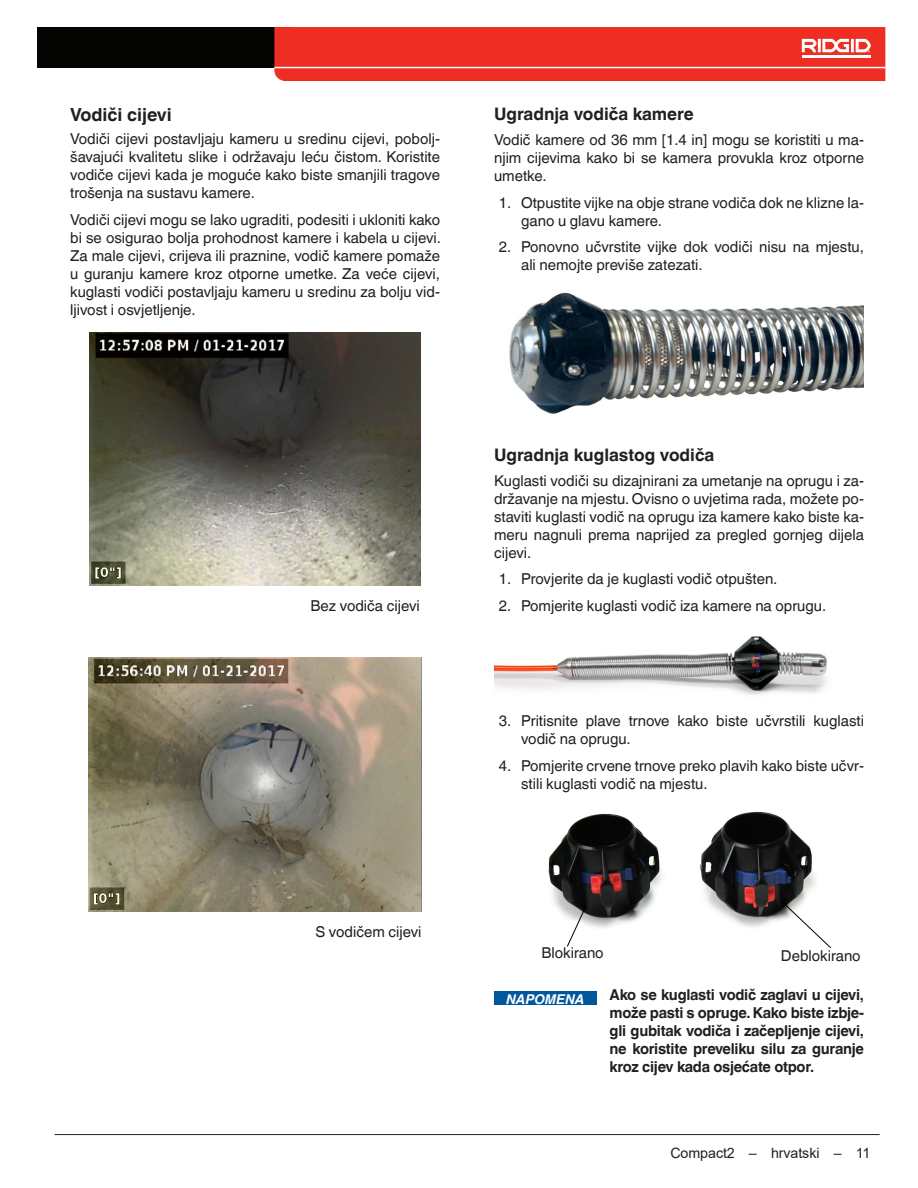
<style>
.page{position:relative;width:918px;height:1188px;background:#fff}
.page>*{position:absolute;margin:0;border:0;box-sizing:border-box;transform-origin:0 0}
.Head_2____h2{font:700 18px "Helvetica World";letter-spacing:-.005em;color:#231f20}
.Head_3___h3{font:700 17.25px "Helvetica World";letter-spacing:-.005em;color:#231f20}
.Basic_Normal___bn{font:15px/18px "Helvetica World";color:#231f20;text-align:justify}
.Basic_Bold____bb{font:700 15px/18px "Helvetica World";letter-spacing:-.02em;color:#231f20;text-align:justify}
.Numbered_List___n1{font:15px "Helvetica World";color:#231f20}
.t1{font:14.25px "Arial";letter-spacing:-.005em;color:#231f20}
.Notice_White{font:italic 700 13.5px "Helvetica World";color:#fff}
</style>
<div class="page">
<div style="left:38px;top:27px;width:255px;height:41px;background:#040503"></div>
<svg style="left:274px;top:27px;width:611px;height:54px;background:#ee372c"></svg>
<hr style="left:802px;top:55px;width:69px;height:3px;background:#fff">
<hr style="left:55px;top:1134px;width:825px;height:1px;background:#231f20">
<img style="left:89px;top:332px;width:332px;height:253px">
<img style="left:89px;top:657px;width:333px;height:254px">
<img style="left:509px;top:292px;width:355px;height:122px">
<img style="left:494px;top:636px;width:333px;height:59px">
<img style="left:548px;top:811px;width:268px;height:117px">
<svg style="left:566px;top:905px;width:21px;height:42px"></svg>
<svg style="left:782px;top:901px;width:49px;height:47px"></svg>
<div style="left:494px;top:992px;width:102px;height:13px;background:#00579d"></div>
<p class="Head_2____h2" style="left:70px;top:104px;width:103px">Vodiči cijevi</p>
<p class="Basic_Normal___bn" style="left:70px;top:130px;width:371px">Vodiči cijevi postavljaju kameru u sredinu cijevi, pobolj&shy;šavajući kvalitetu slike i održavaju leću čistom. Koristite vodiče cijevi kada je moguće kako biste smanjili tragove trošenja na sustavu kamere.</p>
<p class="Basic_Normal___bn" style="left:70px;top:211px;width:372px">Vodiči cijevi mogu se lako ugraditi, podesiti i ukloniti kako bi se osigurao bolja prohodnost kamere i kabela u cijevi.<br>Za male cijevi, crijeva ili praznine, vodič kamere pomaže u guranju kamere kroz otporne umetke. Za veće cijevi, kuglasti vodiči postavljaju kameru u sredinu za bolju vid&shy;ljivost i osvjetljenje.</p>
<p class="Numbered_List___n1" style="left:310px;top:597px;width:111px">Bez vodiča cijevi</p>
<p class="Numbered_List___n1" style="left:315px;top:923px;width:108px">S vodičem cijevi</p>
<p class="Head_3___h3" style="left:494px;top:104px;width:201px">Ugradnja vodiča kamere</p>
<p class="Basic_Normal___bn" style="left:494px;top:131px;width:371px">Vodič kamere od 36 mm [1.4 in] mogu se koristiti u ma&shy;njim cijevima kako bi se kamera provukla kroz otporne umetke.</p>
<p class="Basic_Normal___bn" style="left:521px;top:194px;width:344px;text-indent:-22px">1. Otpustite vijke na obje strane vodiča dok ne klizne la&shy;gano u glavu kamere.</p>
<p class="Basic_Normal___bn" style="left:521px;top:238px;width:344px;text-indent:-22px">2. Ponovno učvrstite vijke dok vodiči nisu na mjestu, ali nemojte previše zatezati.</p>
<p class="Head_3___h3" style="left:494px;top:445px;width:222px">Ugradnja kuglastog vodiča</p>
<p class="Basic_Normal___bn" style="left:494px;top:472px;width:371px">Kuglasti vodiči su dizajnirani za umetanje na oprugu i za&shy;državanje na mjestu. Ovisno o uvjetima rada, možete po&shy;staviti kuglasti vodič na oprugu iza kamere kako biste ka&shy;meru nagnuli prema naprijed za pregled gornjeg dijela cijevi.</p>
<p class="Basic_Normal___bn" style="left:499px;top:570px;width:280px">1. Provjerite da je kuglasti vodič otpušten.</p>
<p class="Basic_Normal___bn" style="left:499px;top:597px;width:329px">2. Pomjerite kuglasti vodič iza kamere na oprugu.</p>
<p class="Basic_Normal___bn" style="left:521px;top:712px;width:344px;text-indent:-22px">3. Pritisnite plave trnove kako biste učvrstili kuglasti vodič na oprugu.</p>
<p class="Basic_Normal___bn" style="left:521px;top:757px;width:344px;text-indent:-22px">4. Pomjerite crvene trnove preko plavih kako biste učvr&shy;stili kuglasti vodič na mjestu.</p>
<p class="Numbered_List___n1" style="left:541px;top:944px;width:64px">Blokirano</p>
<p class="Numbered_List___n1" style="left:781px;top:947px;width:81px">Deblokirano</p>
<p class="Notice_White" style="left:506px;top:991px;width:80px">NAPOMENA</p>
<p class="Basic_Bold____bb" style="left:610px;top:986px;width:256px">Ako se kuglasti vodič zaglavi u cijevi, može pasti s opruge. Kako biste izbje&shy;gli gubitak vodiča i začepljenje cijevi, ne koristite preveliku silu za guranje kroz cijev kada osjećate otpor.</p>
<p class="t1" style="left:670px;top:1143px;width:202px">Compact2 – hrvatski – 11</p>
</div>
